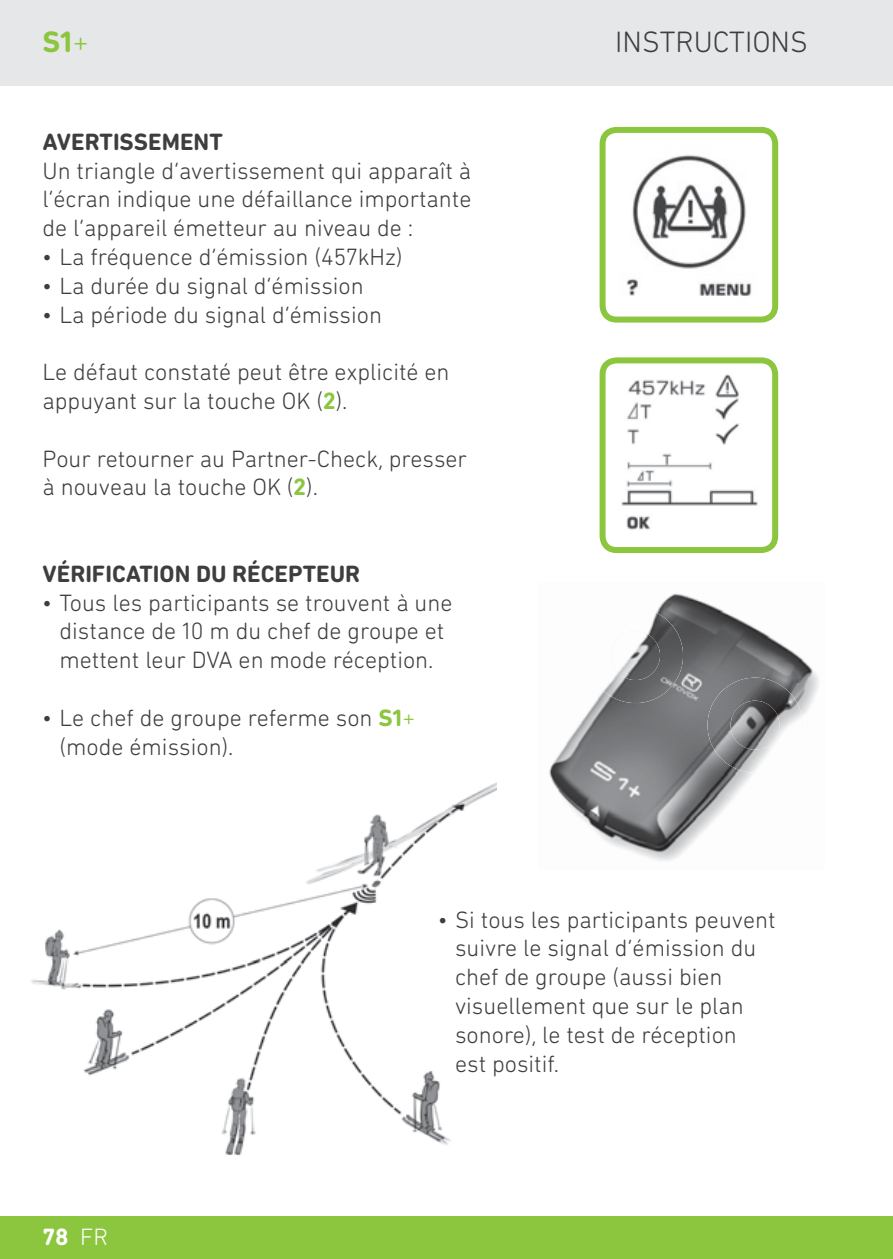
<style>
.page{position:relative;width:893px;height:1259px;background:#fff}
.page>*{position:absolute;margin:0;border:0;box-sizing:border-box;transform-origin:0 0}
.t1{font:300 30px "DIN Next Rounded LT Pro";color:#3e3e3f}
.t2{font:700 30px "DIN Next Rounded LT Pro";color:#8bc63e}
.t3{font:300 24px/28.8px "DIN Next Rounded LT Pro";color:#3e3e3f}
.t4{font:700 24px "DIN Next Rounded LT Pro";color:#3e3e3f}
.t5{font:700 24px "DIN Next Rounded LT Pro";color:#fff}
.s1{font-weight:300}
.s2{font-weight:700;color:#8bc63e}
.s3{color:#8bc63e}
</style>
<div class="page">
<div style="left:0;top:0;width:893px;height:85px;background:#e6e7e9"></div>
<div style="left:0;top:1216px;width:893px;height:43px;background:#8bc63e"></div>
<img style="left:600px;top:134px;width:177px;height:188px">
<div style="left:600px;top:127px;width:178px;height:195px;border:6px solid #8bc63e;border-radius:14px"></div>
<img style="left:607px;top:364px;width:164px;height:182px">
<div style="left:600px;top:357px;width:178px;height:196px;border:6px solid #8bc63e;border-radius:14px"></div>
<img style="left:31px;top:783px;width:465px;height:373px">
<img style="left:549px;top:593px;width:270px;height:268px">
<img style="left:588px;top:608px;width:95px;height:95px">
<img style="left:611px;top:631px;width:49px;height:49px;border-radius:24px">
<img style="left:708px;top:725px;width:62px;height:47px">
<img style="left:731px;top:700px;width:48px;height:49px;border-radius:24px">
<p class="t2" style="left:43px;top:24px;width:48px">S1<span class="s1">+</span></p>
<p class="t1" style="left:615px;top:25px;width:194px">inSTrucTionS</p>
<p class="t4" style="left:43px;top:127px;width:182px">AVERTISSEMENT</p>
<p class="t3" style="left:43px;top:156px;width:430px;text-align:justify">un triangle d’avertissement qui apparaît à l’écran indique une défaillance importante de l’appareil émetteur au niveau de :</p>
<p class="t3" style="left:43px;top:242px;width:362px">• La fréquence d’émission (457khz)</p>
<p class="t3" style="left:43px;top:271px;width:323px">• La durée du signal d’émission</p>
<p class="t3" style="left:43px;top:300px;width:341px">• La période du signal d’émission</p>
<p class="t3" style="left:43px;top:357px;width:409px">Le défaut constaté peut être explicité en appuyant sur la touche oK (<span class="s2">2</span>).</p>
<p class="t3" style="left:43px;top:444px;width:426px">pour retourner au partner-check, presser à nouveau la touche oK (<span class="s2">2</span>).</p>
<p class="t4" style="left:43px;top:559px;width:319px">VÉRIFICATION DU RÉCEPTEUR</p>
<p class="t3" style="left:43px;top:588px;width:411px;text-align:center">• Tous les participants se trouvent à une distance de 10 m du chef de groupe et mettent leur DVA en mode réception.</p>
<p class="t3" style="left:60px;top:703px;width:357px;text-indent:-17px">• Le chef de groupe referme son <span class="s2">S1</span><span class="s3">+ </span>(mode émission).</p>
<p class="t5" style="left:43px;top:1223px;width:67px">78 <span class="s1">fr</span></p>
<p class="t3" style="left:455px;top:904px;width:322px;text-indent:-17px">• Si tous les participants peuvent suivre le signal d’émission du chef de groupe (aussi bien visuellement que sur le plan sonore), le test de réception<br>est positif.</p>
</div>
